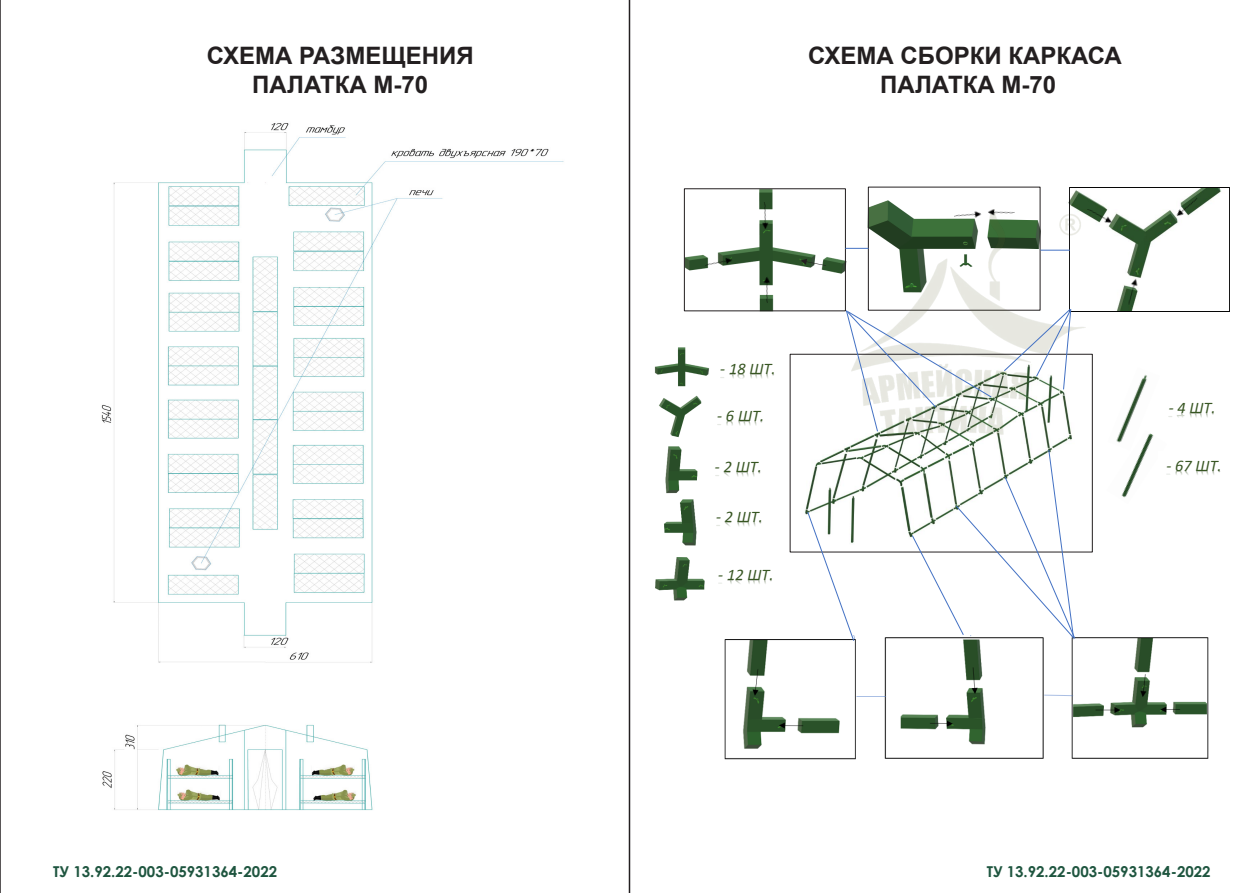
<style>
.page{position:relative;width:1259px;height:893px;background:#fff}
.page>*{position:absolute;margin:0;border:0;box-sizing:border-box;transform-origin:0 0}
.t1{font:700 24px "Arial";color:#231f20}
.t2{font:italic 16.2px "Calibri";letter-spacing:-.005em;color:#385623}
.t3{font:700 15px "Century Gothic";color:#1e553f}
</style>
<div class="page">
<img style="left:101px;top:123px;width:463px;height:688px">
<hr style="left:0;top:0;width:1px;height:893px;background:#231f20">
<hr style="left:629px;top:0;width:1px;height:893px;background:#231f20">
<img style="left:683px;top:189px;width:168px;height:123px">
<img style="left:867px;top:187px;width:174px;height:22px">
<img style="left:1069px;top:187px;width:160px;height:124px">
<img style="left:704px;top:250px;width:35px;height:25px">
<img style="left:753px;top:201px;width:20px;height:34px">
<img style="left:758px;top:270px;width:19px;height:34px">
<img style="left:654px;top:347px;width:55px;height:40px">
<img style="left:659px;top:395px;width:43px;height:43px">
<img style="left:1120px;top:375px;width:27px;height:55px">
<img style="left:1116px;top:430px;width:38px;height:68px">
<img style="left:664px;top:499px;width:33px;height:47px">
<img style="left:665px;top:446px;width:33px;height:48px">
<img style="left:655px;top:557px;width:50px;height:44px">
<img style="left:805px;top:436px;width:267px;height:102px">
<img style="left:851px;top:209px;width:234px;height:227px">
<img style="left:724px;top:636px;width:485px;height:124px">
<div style="left:684px;top:188px;width:162px;height:123px;border:1px solid #231f20"></div>
<svg style="left:800px;top:259px;width:26px;height:7px"></svg>
<img style="left:980px;top:201px;width:35px;height:19px">
<img style="left:953px;top:205px;width:35px;height:21px">
<img style="left:1168px;top:191px;width:30px;height:33px">
<img style="left:1084px;top:207px;width:34px;height:22px">
<img style="left:1126px;top:273px;width:15px;height:32px">
<svg style="left:1003px;top:308px;width:68px;height:82px"></svg>
<svg style="left:845px;top:248px;width:23px;height:1px"></svg>
<hr style="left:1040px;top:250px;width:30px;height:1px;background:#4472c4">
<svg style="left:845px;top:310px;width:147px;height:122px"></svg>
<img style="left:717px;top:421px;width:46px;height:5px">
<img style="left:1168px;top:413px;width:46px;height:5px">
<img style="left:1166px;top:471px;width:55px;height:4px">
<img style="left:715px;top:472px;width:46px;height:5px">
<img style="left:716px;top:521px;width:46px;height:6px">
<img style="left:720px;top:374px;width:54px;height:5px">
<img style="left:718px;top:579px;width:54px;height:5px">
<svg style="left:807px;top:511px;width:47px;height:130px"></svg>
<svg style="left:911px;top:449px;width:164px;height:190px"></svg>
<p class="t1" style="left:207px;top:39px;width:268px">СХЕМА РАЗМЕЩЕНИЯ</p>
<p class="t1" style="left:252px;top:68px;width:177px">ПАЛАТКА М-70</p>
<p class="t1" style="left:808px;top:39px;width:315px">СХЕМА СБОРКИ КАРКАСА</p>
<p class="t1" style="left:880px;top:68px;width:177px">ПАЛАТКА М-70</p>
<p class="t2" style="left:720px;top:358px;width:57px">- 18 ШТ.</p>
<p class="t2" style="left:717px;top:405px;width:48px">- 6 ШТ.</p>
<p class="t2" style="left:1168px;top:397px;width:48px">- 4 ШТ.</p>
<p class="t2" style="left:715px;top:456px;width:48px">- 2 ШТ.</p>
<p class="t2" style="left:1166px;top:455px;width:57px">- 67 ШТ.</p>
<p class="t2" style="left:716px;top:505px;width:48px">- 2 ШТ.</p>
<p class="t2" style="left:718px;top:563px;width:57px">- 12 ШТ.</p>
<p class="t3" style="left:53px;top:860px;width:225px">ТУ 13.92.22-003-05931364-2022</p>
<p class="t3" style="left:986px;top:860px;width:225px">ТУ 13.92.22-003-05931364-2022</p>
</div>
